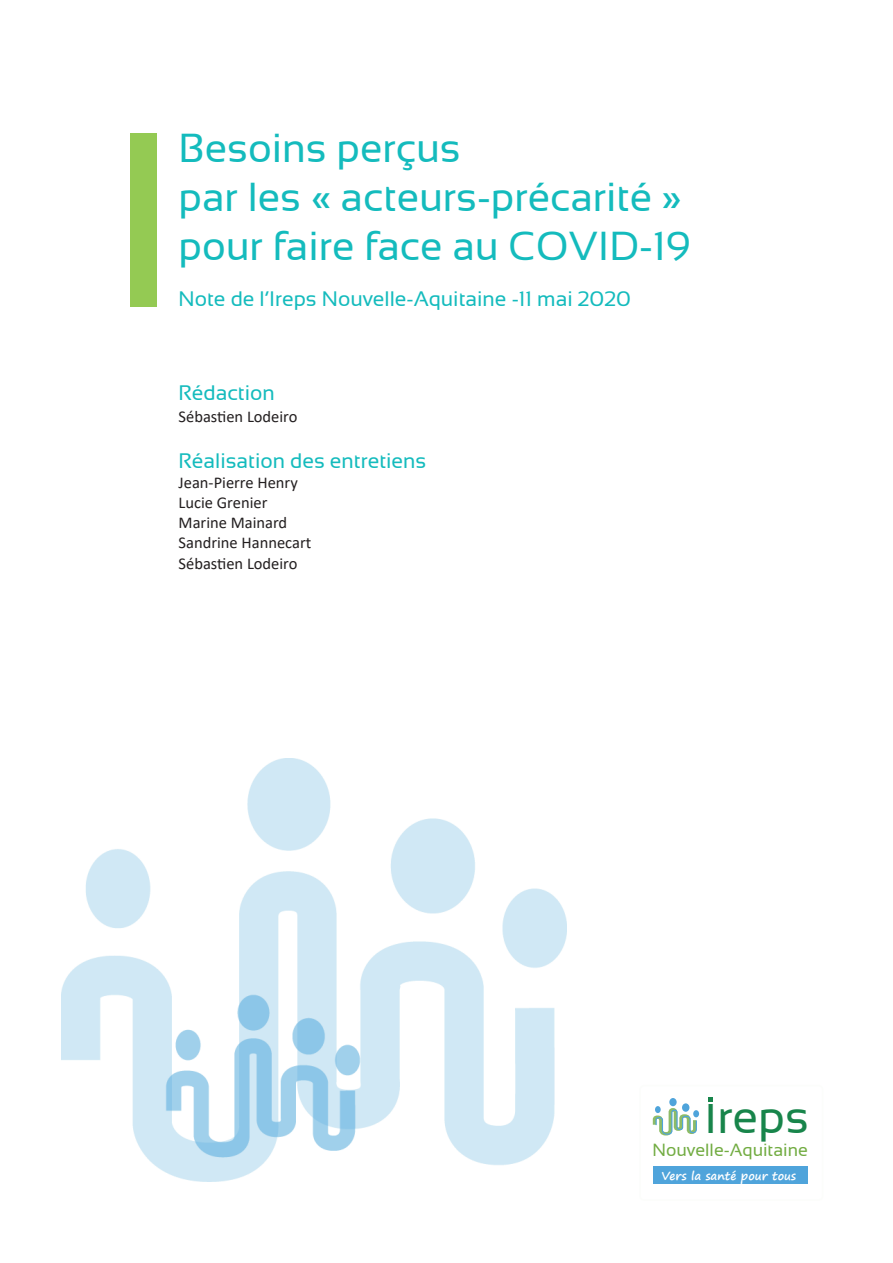
<style>
.page{position:relative;width:893px;height:1263px;background:#fff}
.page>*{position:absolute;margin:0;border:0;box-sizing:border-box;transform-origin:0 0}
.t1{font:46.35px "Sansation";color:#18854b}
.t2{font:40.5px/48.6px "Sansation";color:#14bbbd}
.t3{font:21px "Sansation";color:#14bbbd}
.t4{font:17.7px "Sansation";color:#72ac42}
.t5{font:16.5px/19.8px "Calibri";color:#231f20}
.t6{font:700 11.55px "Segoe Print";color:#fff}
</style>
<div class="page">
<div style="left:639px;top:1085px;width:184px;height:116px;border:2px solid #fcfdfb;border-radius:4px"></div>
<div style="left:643px;top:1087px;width:174px;height:97px;background:#fff"></div>
<svg style="left:653px;top:1108px;width:44px;height:27px"></svg>
<div style="left:669px;top:1098px;width:8px;height:8px;background:#4fa4db;border-radius:50%"></div>
<div style="left:655px;top:1106px;width:6px;height:7px;background:#4fa4db;border-radius:50%"></div>
<div style="left:682px;top:1103px;width:7px;height:9px;background:#4fa4db;border-radius:50%"></div>
<div style="left:693px;top:1110px;width:6px;height:7px;background:#4fa4db;border-radius:50%"></div>
<div style="left:653px;top:1166px;width:154px;height:18px;background:#4fa4db"></div>
<svg style="left:708px;top:1098px;width:5px;height:4px"></svg>
<img style="left:62px;top:759px;width:505px;height:423px">
<div style="left:130px;top:134px;width:27px;height:173px;background:#94ca53"></div>
<h2 class="t2" style="left:179px;top:124px;width:514px">Besoins perçus<br>par les « acteurs-précarité » pour faire face au COVID-19</h2>
<p class="t3" style="left:179px;top:287px;width:454px">Note de l’Ireps Nouvelle-Aquitaine -11 mai 2020</p>
<p class="t3" style="left:179px;top:381px;width:98px">Rédaction</p>
<p class="t5" style="left:179px;top:406px;width:120px">Sébastien Lodeiro</p>
<p class="t3" style="left:179px;top:449px;width:249px">Réalisation des entretiens</p>
<p class="t5" style="left:179px;top:472px;width:134px">Jean-Pierre Henry<br>Lucie Grenier<br>Marine Mainard<br>Sandrine Hannecart</p>
<p class="t5" style="left:179px;top:553px;width:120px">Sébastien Lodeiro</p>
<h1 class="t1" style="left:704px;top:1091px;width:106px">Ireps</h1>
<p class="t4" style="left:653px;top:1140px;width:157px">Nouvelle-Aquitaine</p>
<p class="t6" style="left:662px;top:1165px;width:136px">Vers la santé pour tous</p>
</div>
